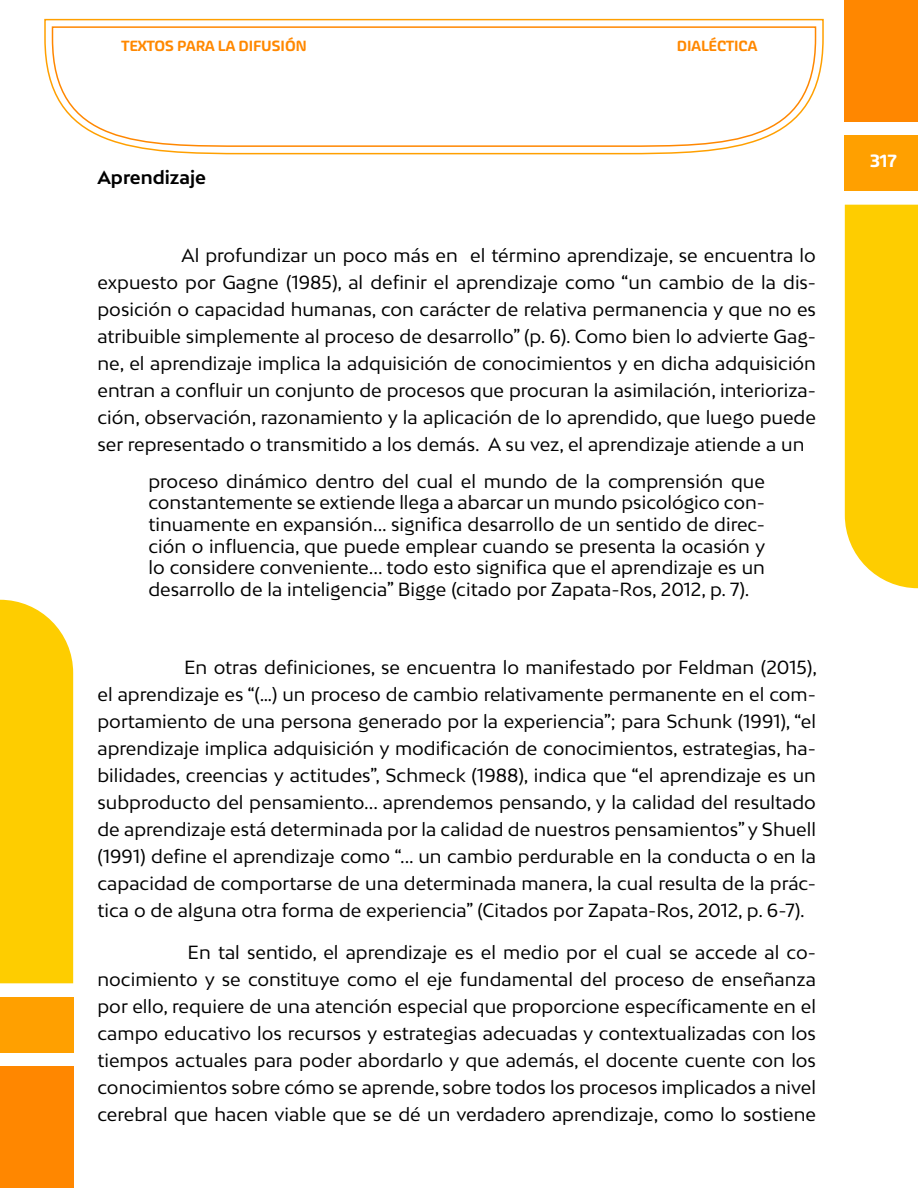
<style>
.page{position:relative;width:918px;height:1188px;background:#fff}
.page>*{position:absolute;margin:0;border:0;box-sizing:border-box;transform-origin:0 0}
.t1{font:18px/27px "Bw Mitga";color:#000;text-align:justify}
.t2{font:700 18px "Bw Mitga";color:#000}
.t3{font:500 18px "Akceler Aalt";color:#fff}
.t4{font:500 15px "Akceler Aalt";color:#f80}
</style>
<div class="page">
<div style="left:845px;top:0;width:73px;height:122px;background:#ff8700"></div>
<div style="left:845px;top:135px;width:73px;height:56px;background:#ffa000"></div>
<div style="left:845px;top:205px;width:73px;height:383px;background:#fecd00"></div>
<div style="left:0;top:1066px;width:73px;height:122px;background:#ff8700"></div>
<div style="left:0;top:997px;width:73px;height:56px;background:#ffa000"></div>
<div style="left:0;top:600px;width:73px;height:383px;background:#fecd00"></div>
<svg style="left:44px;top:18px;width:780px;height:137px"></svg>
<svg style="left:51px;top:26px;width:766px;height:122px"></svg>
<p class="t4" style="left:122px;top:35px;width:187px">TEXTOS PARA LA DIFUSIÓN</p>
<p class="t4" style="left:677px;top:35px;width:82px">DIALÉCTICA</p>
<p class="t2" style="left:98px;top:165px;width:110px">Aprendizaje</p>
<p class="t1" style="left:98px;top:241px;width:720px;text-indent:84px">Al profundizar un poco más en el término aprendizaje, se encuentra lo expuesto por Gagne (1985), al definir el aprendizaje como “un cambio de la dis&shy;posición o capacidad humanas, con carácter de relativa permanencia y que no es atribuible simplemente al proceso de desarrollo” (p. 6). Como bien lo advierte Gag&shy;ne, el aprendizaje implica la adquisición de conocimientos y en dicha adquisición entran a confluir un conjunto de procesos que procuran la asimilación, interioriza&shy;ción, observación, razonamiento y la aplicación de lo aprendido, que luego puede ser representado o transmitido a los demás. A su vez, el aprendizaje atiende a un</p>
<p class="t1" style="left:148px;top:470px;width:618px;line-height:21.6px">proceso dinámico dentro del cual el mundo de la comprensión que constantemente se extiende llega a abarcar un mundo psicológico con&shy;tinuamente en expansión... significa desarrollo de un sentido de direc&shy;ción o influencia, que puede emplear cuando se presenta la ocasión y lo considere conveniente... todo esto significa que el aprendizaje es un desarrollo de la inteligencia” Bigge (citado por Zapata-Ros, 2012, p. 7).</p>
<p class="t1" style="left:98px;top:654px;width:721px;text-indent:87px">En otras definiciones, se encuentra lo manifestado por Feldman (2015), el aprendizaje es “(…) un proceso de cambio relativamente permanente en el com&shy;portamiento de una persona generado por la experiencia”; para Schunk (1991), “el aprendizaje implica adquisición y modificación de conocimientos, estrategias, ha&shy;bilidades, creencias y actitudes”, Schmeck (1988), indica que “el aprendizaje es un subproducto del pensamiento... aprendemos pensando, y la calidad del resultado de aprendizaje está determinada por la calidad de nuestros pensamientos” y Shuell (1991) define el aprendizaje como “... un cambio perdurable en la conducta o en la capacidad de comportarse de una determinada manera, la cual resulta de la prác&shy;tica o de alguna otra forma de experiencia” (Citados por Zapata-Ros, 2012, p. 6-7).</p>
<p class="t1" style="left:98px;top:939px;width:720px;text-indent:90px">En tal sentido, el aprendizaje es el medio por el cual se accede al co&shy;nocimiento y se constituye como el eje fundamental del proceso de enseñanza por ello, requiere de una atención especial que proporcione específicamente en el campo educativo los recursos y estrategias adecuadas y contextualizadas con los tiempos actuales para poder abordarlo y que además, el docente cuente con los conocimientos sobre cómo se aprende, sobre todos los procesos implicados a nivel cerebral que hacen viable que se dé un verdadero aprendizaje, como lo sostiene</p>
<p class="t3" style="left:870px;top:147px;width:28px">317</p>
</div>
